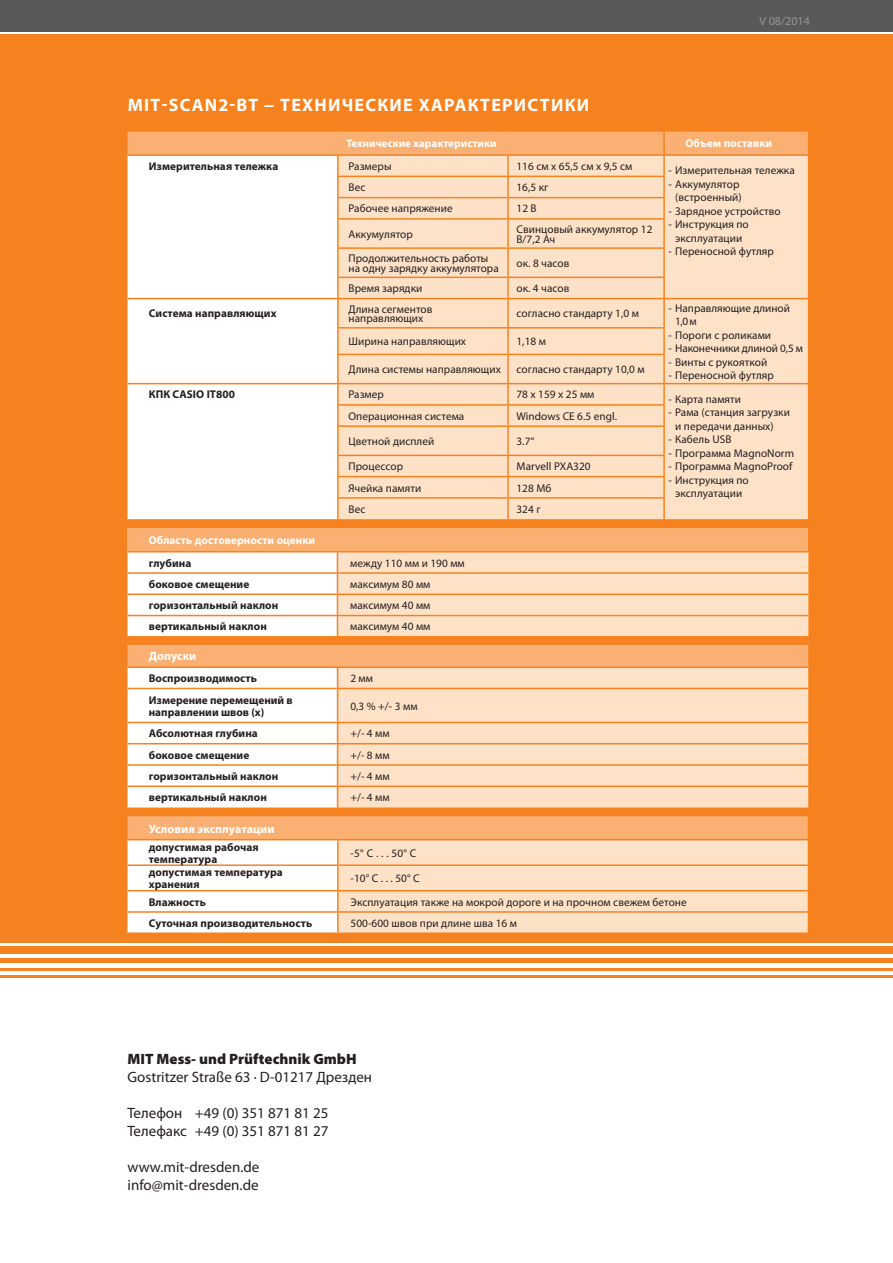
<style>
.page{position:relative;width:893px;height:1263px;background:#fff}
.page>*{position:absolute;margin:0;border:0;box-sizing:border-box;transform-origin:0 0}
.t1{font:700 18px "Myriad Pro";letter-spacing:.07em;color:#fff}
.t2{font:15px/18px "Myriad Pro";color:#231f20}
.t3{font:900 15px "Myriad Pro";color:#231f20}
.t4{font:700 12px "Myriad Pro";letter-spacing:.005em;color:#fff}
.t5{font:12px "Myriad Pro";color:#939598}
.t6{font:11.25px/13.5px "Myriad Pro";letter-spacing:.005em;color:#231f20}
.t7{font:700 11.25px/12px "Myriad Pro";letter-spacing:.005em;color:#231f20}
.t8{font:700 11.25px "Myriad Pro";letter-spacing:.005em;color:#fff}
.t9{font:700 10.95px "Myriad Pro";letter-spacing:.005em;color:#fff}
</style>
<div class="page">
<div style="left:0;top:751px;width:893px;height:192px;background:#f5821f"></div>
<div style="left:0;top:0;width:893px;height:32px;background:#58595b"></div>
<div style="left:0;top:946px;width:893px;height:8px;background:#f5821f"></div>
<hr style="left:0;top:958px;width:893px;height:4px;background:#f5821f">
<hr style="left:0;top:968px;width:893px;height:3px;background:#f5821f">
<hr style="left:0;top:975px;width:893px;height:2px;background:#f5821f">
<div style="left:0;top:34px;width:893px;height:726px;background:#f5821f"></div>
<svg style="left:128px;top:132px;width:681px;height:387px;background:#fde3cb"></svg>
<hr style="left:337px;top:427px;width:2px;height:28px;background:#f5821f">
<hr style="left:337px;top:456px;width:2px;height:20px;background:#f5821f">
<hr style="left:337px;top:477px;width:2px;height:20px;background:#f5821f">
<hr style="left:337px;top:499px;width:2px;height:20px;background:#f5821f">
<div style="left:128px;top:528px;width:680px;height:24px;background:#fab072"></div>
<svg style="left:128px;top:553px;width:680px;height:83px;background:#fde5ce"></svg>
<hr style="left:128px;top:551px;width:680px;height:2px;background:#f5821f">
<svg style="left:128px;top:816px;width:680px;height:116px;background:#fcdabb"></svg>
<hr style="left:128px;top:839px;width:680px;height:1px;background:#f5821f">
<svg style="left:128px;top:645px;width:680px;height:163px;background:#fdddc1"></svg>
<hr style="left:128px;top:666px;width:680px;height:2px;background:#f5821f">
<h1 class="t1" style="left:128px;top:98px;width:463px">MIT-SCAN2-BT − ТЕХНИЧЕСКИЕ ХАРАКТЕРИСТИКИ</h1>
<p class="t5" style="left:759px;top:17px;width:52px">V 08/2014</p>
<p class="t9" style="left:346px;top:139px;width:152px">Технические характеристики</p>
<p class="t8" style="left:685px;top:139px;width:88px">Объем поставки</p>
<p class="t7" style="left:149px;top:161px;width:131px">Измерительная тележка</p>
<p class="t6" style="left:348px;top:161px;width:45px">Размеры</p>
<p class="t6" style="left:516px;top:161px;width:117px">116 см x 65,5 см x 9,5 см</p>
<p class="t6" style="left:668px;top:165px;width:128px">- Измерительная тележка</p>
<p class="t6" style="left:668px;top:178px;width:75px;text-align:right">- Аккумулятор (встроенный)</p>
<p class="t6" style="left:668px;top:205px;width:114px">- Зарядное устройство</p>
<p class="t6" style="left:668px;top:219px;width:82px;text-align:center">- Инструкция по эксплуатации</p>
<p class="t6" style="left:668px;top:246px;width:107px">- Переносной футляр</p>
<p class="t6" style="left:348px;top:182px;width:18px">Вес</p>
<p class="t6" style="left:516px;top:182px;width:34px">16,5 кг</p>
<p class="t6" style="left:348px;top:203px;width:106px">Рабочее напряжение</p>
<p class="t6" style="left:516px;top:203px;width:22px">12 В</p>
<p class="t6" style="left:348px;top:228px;width:66px">Аккумулятор</p>
<p class="t6" style="left:516px;top:225px;width:137px;line-height:9.8px">Свинцовый аккумулятор 12<br>В/7,2 Ач</p>
<p class="t6" style="left:348px;top:255px;width:152px;line-height:9.8px">Продолжительность работы на одну зарядку аккумулятора</p>
<p class="t6" style="left:516px;top:258px;width:54px">ок. 8 часов</p>
<p class="t6" style="left:348px;top:283px;width:75px">Время зарядки</p>
<p class="t6" style="left:516px;top:283px;width:55px">ок. 4 часов</p>
<p class="t7" style="left:149px;top:309px;width:129px">Система направляющих</p>
<p class="t6" style="left:348px;top:305px;width:85px;line-height:9.8px">Длина сегментов направляющих</p>
<p class="t6" style="left:516px;top:308px;width:124px">согласно стандарту 1,0 м</p>
<p class="t6" style="left:675px;top:302px;width:116px;text-indent:-7px">- Направляющие длиной<br>1,0 м</p>
<p class="t6" style="left:668px;top:329px;width:104px">- Пороги с роликами</p>
<p class="t6" style="left:668px;top:343px;width:136px">- Наконечники длиной 0,5 м</p>
<p class="t6" style="left:668px;top:356px;width:100px">- Винты с рукояткой</p>
<p class="t6" style="left:668px;top:370px;width:107px">- Переносной футляр</p>
<p class="t6" style="left:348px;top:336px;width:119px">Ширина направляющих</p>
<p class="t6" style="left:516px;top:336px;width:31px">1,18 м</p>
<p class="t6" style="left:348px;top:364px;width:154px">Длина системы направляющих</p>
<p class="t6" style="left:516px;top:364px;width:130px">согласно стандарту 10,0 м</p>
<p class="t7" style="left:149px;top:390px;width:88px">КПК CASIO IT800</p>
<p class="t6" style="left:348px;top:389px;width:37px">Размер</p>
<p class="t6" style="left:516px;top:389px;width:79px">78 x 159 x 25 мм</p>
<p class="t6" style="left:348px;top:410px;width:117px">Операционная система</p>
<p class="t6" style="left:516px;top:410px;width:102px">Windows CE 6.5 engl.</p>
<p class="t6" style="left:348px;top:436px;width:87px">Цветной дисплей</p>
<p class="t6" style="left:516px;top:436px;width:20px">3.7“</p>
<p class="t6" style="left:348px;top:461px;width:56px">Процессор</p>
<p class="t6" style="left:516px;top:461px;width:76px">Marvell PXA320</p>
<p class="t6" style="left:348px;top:482px;width:74px">Ячейка памяти</p>
<p class="t6" style="left:516px;top:482px;width:36px">128 Мб</p>
<p class="t6" style="left:348px;top:504px;width:18px">Вес</p>
<p class="t6" style="left:516px;top:504px;width:26px">324 г</p>
<p class="t8" style="left:149px;top:536px;width:168px">Область достоверности оценки</p>
<p class="t7" style="left:149px;top:558px;width:44px">глубина</p>
<p class="t6" style="left:350px;top:557px;width:116px">между 110 мм и 190 мм</p>
<p class="t7" style="left:149px;top:579px;width:102px">боковое смещение</p>
<p class="t6" style="left:350px;top:579px;width:82px">максимум 80 мм</p>
<p class="t7" style="left:149px;top:600px;width:131px">горизонтальный наклон</p>
<p class="t6" style="left:350px;top:600px;width:82px">максимум 40 мм</p>
<p class="t7" style="left:149px;top:622px;width:120px">вертикальный наклон</p>
<p class="t6" style="left:350px;top:621px;width:82px">максимум 40 мм</p>
<p class="t4" style="left:149px;top:652px;width:49px">Допуски</p>
<p class="t7" style="left:149px;top:673px;width:110px">Воспроизводимость</p>
<p class="t6" style="left:350px;top:673px;width:24px">2 мм</p>
<p class="t7" style="left:149px;top:695px;width:146px">Измерение перемещений в направлении швов (x)</p>
<p class="t6" style="left:350px;top:700px;width:69px">0,3 % +/- 3 мм</p>
<p class="t7" style="left:149px;top:729px;width:111px">Абсолютная глубина</p>
<p class="t6" style="left:350px;top:728px;width:41px">+/- 4 мм</p>
<p class="t7" style="left:149px;top:750px;width:102px">боковое смещение</p>
<p class="t6" style="left:350px;top:749px;width:41px">+/- 8 мм</p>
<p class="t7" style="left:149px;top:771px;width:131px">горизонтальный наклон</p>
<p class="t6" style="left:350px;top:770px;width:41px">+/- 4 мм</p>
<p class="t7" style="left:149px;top:792px;width:120px">вертикальный наклон</p>
<p class="t6" style="left:350px;top:792px;width:41px">+/- 4 мм</p>
<p class="t6" style="left:668px;top:393px;width:74px">- Карта памяти</p>
<p class="t6" style="left:675px;top:407px;width:116px;text-indent:-7px">- Рама (станция загрузки и передачи данных)</p>
<p class="t6" style="left:668px;top:434px;width:65px">- Кабель USB</p>
<p class="t6" style="left:668px;top:447px;width:127px">- Программа MagnoNorm</p>
<p class="t6" style="left:668px;top:461px;width:126px">- Программа MagnoProof</p>
<p class="t6" style="left:668px;top:474px;width:82px;text-align:center">- Инструкция по эксплуатации</p>
<p class="t4" style="left:149px;top:824px;width:127px">Условия эксплуатации</p>
<p class="t7" style="left:149px;top:842px;width:111px">допустимая рабочая температура</p>
<p class="t6" style="left:351px;top:847px;width:67px">-5° C . . . 50° C</p>
<p class="t7" style="left:149px;top:868px;width:135px">допустимая температура хранения</p>
<p class="t6" style="left:351px;top:873px;width:70px">-10° C . . . 50° C</p>
<p class="t7" style="left:149px;top:897px;width:59px">Влажность</p>
<p class="t6" style="left:351px;top:896px;width:338px">Эксплуатация также на мокрой дороге и на прочном свежем бетоне</p>
<p class="t7" style="left:149px;top:918px;width:165px">Суточная производительность</p>
<p class="t6" style="left:351px;top:917px;width:168px">500-600 швов при длине шва 16 м</p>
<h2 class="t3" style="left:128px;top:1053px;width:231px">MIT Mess- und Prüftechnik GmbH</h2>
<h2 class="t2" style="left:128px;top:1069px;width:246px">Gostritzer Straße 63 · D-01217 Дрезден</h2>
<h2 class="t2" style="left:128px;top:1105px;width:202px">Телефон +49 (0) 351 871 81 25<br>Телефакс +49 (0) 351 871 81 27</h2>
<h2 class="t2" style="left:128px;top:1159px;width:133px">www.mit-dresden.de info@mit-dresden.de</h2>
</div>
